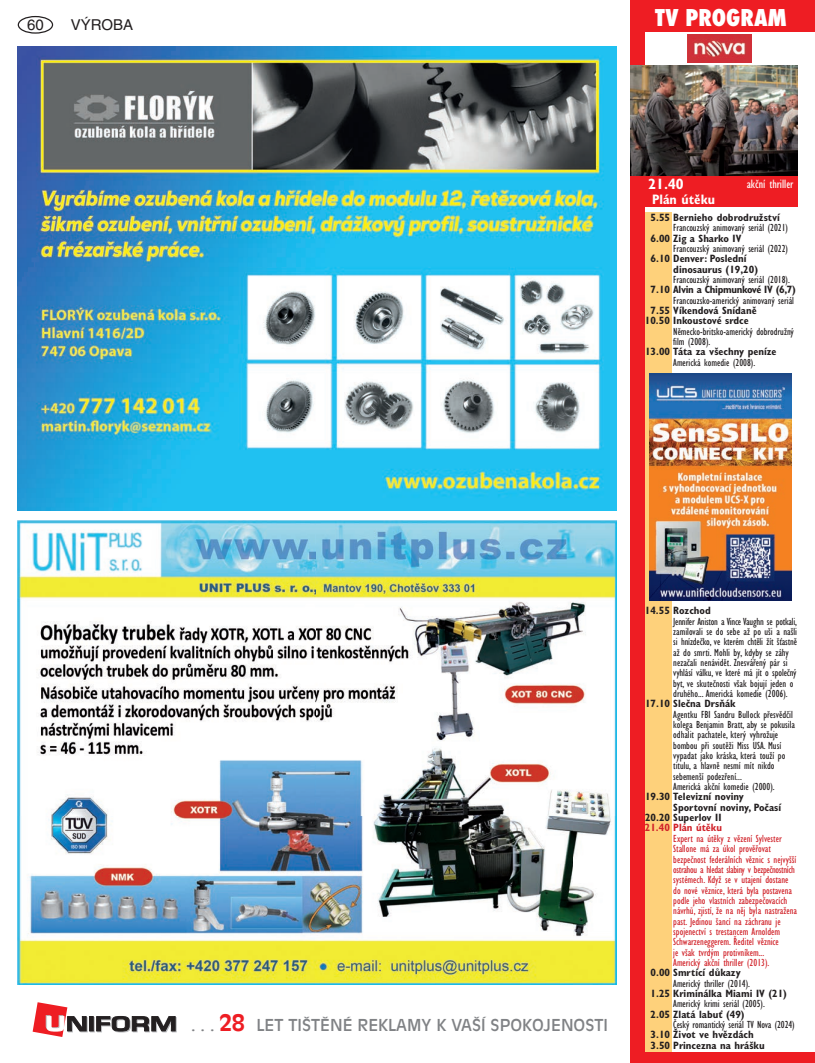
<style>
.page{position:relative;width:815px;height:1063px;background:#fff}
.page>*{position:absolute;margin:0;border:0;box-sizing:border-box;transform-origin:0 0}
.t1{font:800 condensed 22.5px "Futura";color:#fff}
.t2{font:16.25px "Antique Olive CE";color:#808285}
.t3{font:15px "Helvetica CE";color:#231f20}
.t4{font:700 condensed 15px "Gill Sans CE";color:#fff}
.t5{font:700 condensed 13.75px "Gill Sans CE";color:#fff}
.t6{font:condensed 12.5px "Gill Sans CE";color:#fff}
.t7{font:condensed 10.62px/10.4px "Gill Sans CE";color:#231f20}
.t8{font:condensed 10.62px/10.4px "Gill Sans CE";color:#d1232a}
.t9{font:700 condensed 10.62px/10.4px "Gill Sans CE";color:#231f20}
.t10{font:700 condensed 10.62px "Gill Sans CE";letter-spacing:-.03em;color:#231f20}
.t11{font:700 condensed 10.62px "Gill Sans CE";color:#d1232a}
.s1{font-weight:700;font-size:22.5px;color:#ee1d23}
</style>
<div class="page">
<div style="left:18px;top:16px;width:35px;height:18px;border:1px solid #231f20;border-radius:50%"></div>
<div style="left:90px;top:1017px;width:5px;height:15px;border:1px solid #bcbdc0"></div>
<hr style="left:89px;top:1017px;width:4px;height:14px;background:#231f20">
<div style="left:89px;top:1016px;width:5px;height:15px;border:1px solid #231f20"></div>
<svg style="left:96px;top:1016px;width:81px;height:16px"></svg>
<svg style="left:33px;top:1002px;width:55px;height:35px"></svg>
<div style="left:631px;top:0;width:184px;height:32px;background:#ee1d23"></div>
<div style="left:631px;top:175px;width:166px;height:32px;background:#ee1d23"></div>
<img style="left:687px;top:34px;width:64px;height:29px">
<div style="left:631px;top:0;width:14px;height:1063px;background:#ee1d23"></div>
<div style="left:631px;top:1052px;width:184px;height:11px;background:#ee1d23"></div>
<div style="left:645px;top:213px;width:26px;height:839px;background:#fed17b"></div>
<img style="left:631px;top:66px;width:166px;height:109px">
<img style="left:650px;top:374px;width:141px;height:227px">
<img style="left:18px;top:46px;width:599px;height:464px">
<img style="left:18px;top:521px;width:599px;height:464px">
<h3 class="t3" style="left:27px;top:16px;width:18px">60</h3>
<h3 class="t3" style="left:71px;top:16px;width:64px">VÝROBA</h3>
<h1 class="t1" style="left:655px;top:2px;width:133px">TV PROGRAM</h1>
<h3 class="t4" style="left:648px;top:175px;width:37px">21.40</h3>
<p class="t5" style="left:652px;top:191px;width:65px">Plán útěku</p>
<p class="t6" style="left:747px;top:176px;width:48px">akční thriller</p>
<p class="t9" style="left:651px;top:212px;width:131px">5.55 Bernieho dobrodružství</p>
<p class="t7" style="left:673px;top:223px;width:116px">Francouzský animovaný seriál (2021)</p>
<p class="t9" style="left:651px;top:233px;width:92px">6.00 Zig a Sharko IV</p>
<p class="t7" style="left:673px;top:243px;width:116px">Francouzský animovaný seriál (2022)</p>
<p class="t9" style="left:673px;top:254px;width:86px;text-indent:-23px">6.10 Denver: Poslední dinosaurus (19,20)</p>
<p class="t7" style="left:673px;top:274px;width:118px">Francouzský animovaný seriál (2018).</p>
<p class="t10" style="left:651px;top:283px;width:147px">7.10 Alvin a Chipmunkové IV (6,7)</p>
<p class="t7" style="left:673px;top:295px;width:122px">Francouzsko-americký animovaný seriál</p>
<p class="t9" style="left:645px;top:305px;width:113px;text-indent:6px">7.55 Víkendová Snídaně<br>10.50 Inkoustové srdce</p>
<p class="t7" style="left:673px;top:326px;width:122px">Německo-britsko-americký dobrodružný film (2008).</p>
<p class="t9" style="left:645px;top:347px;width:133px">13.00 Táta za všechny peníze</p>
<p class="t7" style="left:673px;top:357px;width:84px">Americká komedie (2008).</p>
<h2 class="t2" style="left:191px;top:1016px;width:418px">. . . <span class="s1">28</span> LET TIŠTĚNÉ REKLAMY K VAŠÍ SPOKOJENOSTI</h2>
<p class="t9" style="left:645px;top:605px;width:67px">14.55 Rozchod</p>
<p class="t7" style="left:673px;top:616px;width:125px">Jennifer Aniston a Vince Vaughn se potkali, zamilovali se do sebe až po uši a našli si hnízdečko, ve kterém chtěli žít šťastně až do smrti. Mohli by, kdyby se záhy nezačali nenávidět. Znesvářený pár si vyhlásí válku, ve které má jít o společný byt, ve skutečnosti však bojují jeden o druhého... Americká komedie (2006).</p>
<p class="t9" style="left:645px;top:699px;width:92px">17.10 Slečna Drsňák</p>
<p class="t7" style="left:673px;top:709px;width:123px">Agentku FBI Sandru Bullock přesvědčil kolega Benjamin Bratt, aby se pokusila odhalit pachatele, který vyhrožuje bombou při soutěži Miss USA. Musí vypadat jako kráska, která touží po titulu, a hlavně nesmí mít nikdo sebemenší podezření...<br>Americká akční komedie (2000).</p>
<p class="t9" style="left:645px;top:792px;width:100px">19.30 Televizní noviny</p>
<p class="t9" style="left:673px;top:802px;width:109px">Sportovní noviny, Počasí</p>
<p class="t9" style="left:645px;top:812px;width:78px">20.20 Superlov II</p>
<p class="t11" style="left:645px;top:822px;width:79px">21.40 Plán útěku</p>
<p class="t8" style="left:673px;top:833px;width:125px">Expert na útěky z vězení Sylvester Stallone má za úkol prověřovat bezpečnost federálních věznic s nejvyšší ostrahou a hledat slabiny v bezpečnostních systémech. Když se v utajení dostane do nové věznice, která byla postavena podle jeho vlastních zabezpečovacích návrhů, zjistí, že na něj byla nastražena past. Jedinou šancí na záchranu je spojenectví s trestancem Arnoldem Schwarzeneggerem. Ředitel věznice<br>je však tvrdým protivníkem...<br>Americký akční thriller (2013).</p>
<p class="t9" style="left:651px;top:968px;width:92px">0.00 Smrtící důkazy</p>
<p class="t7" style="left:673px;top:978px;width:78px">Americký thriller (2014).</p>
<p class="t9" style="left:651px;top:988px;width:138px">1.25 Kriminálka Miami IV (21)</p>
<p class="t7" style="left:673px;top:999px;width:93px">Americký krimi seriál (2005).</p>
<p class="t9" style="left:651px;top:1009px;width:96px">2.05 Zlatá labuť (49)</p>
<p class="t7" style="left:673px;top:1019px;width:123px">Český romantický seriál TV Nova (2024)</p>
<p class="t9" style="left:651px;top:1030px;width:116px">3.10 Život ve hvězdách<br>3.50 Princezna na hrášku</p>
</div>
